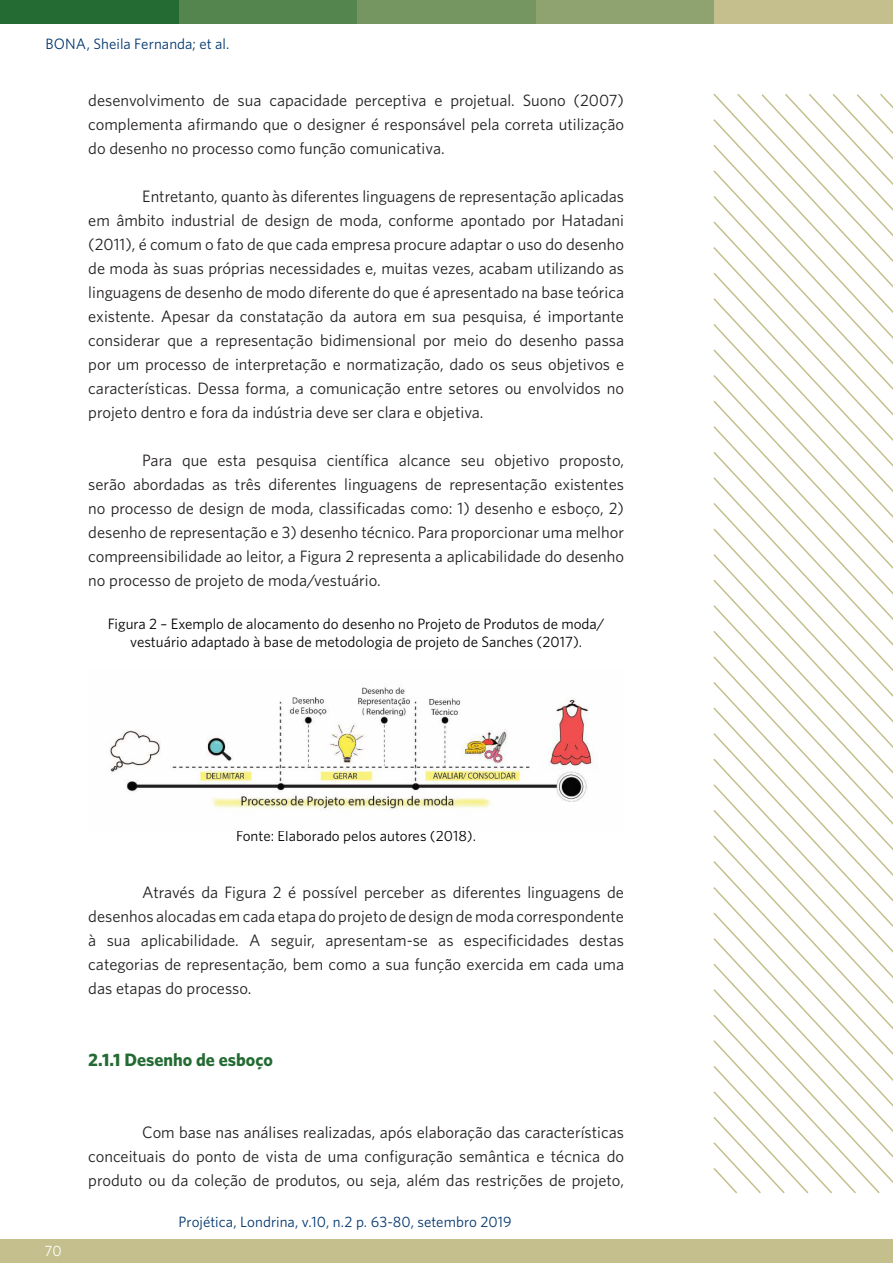
<style>
.page{position:relative;width:893px;height:1263px;background:#fff}
.page>*{position:absolute;margin:0;border:0;box-sizing:border-box;transform-origin:0 0}
.t1{font:700 18px "Whitney";color:#246b33}
.t2{font:16.5px/24px "Whitney";color:#231f20;text-align:justify}
.t3{font:15px/18px "Whitney";color:#000;text-align:center}
.cabecalho{font:15px "Whitney";letter-spacing:.005em;color:#02366e}
.t4{font:15px "Whitney";color:#fff}
</style>
<div class="page">
<svg style="left:713px;top:450px;width:180px;height:26px"></svg>
<svg style="left:713px;top:476px;width:180px;height:25px"></svg>
<svg style="left:713px;top:501px;width:180px;height:26px"></svg>
<svg style="left:713px;top:527px;width:180px;height:25px"></svg>
<svg style="left:713px;top:552px;width:180px;height:26px"></svg>
<svg style="left:713px;top:578px;width:180px;height:26px"></svg>
<svg style="left:713px;top:604px;width:180px;height:25px"></svg>
<svg style="left:713px;top:629px;width:180px;height:26px"></svg>
<svg style="left:713px;top:655px;width:180px;height:25px"></svg>
<svg style="left:713px;top:680px;width:180px;height:26px"></svg>
<svg style="left:713px;top:706px;width:180px;height:25px"></svg>
<svg style="left:713px;top:731px;width:180px;height:26px"></svg>
<svg style="left:713px;top:757px;width:180px;height:26px"></svg>
<svg style="left:713px;top:783px;width:180px;height:25px"></svg>
<svg style="left:713px;top:808px;width:180px;height:26px"></svg>
<svg style="left:713px;top:834px;width:180px;height:25px"></svg>
<svg style="left:713px;top:859px;width:180px;height:26px"></svg>
<svg style="left:736px;top:93px;width:157px;height:360px"></svg>
<svg style="left:713px;top:885px;width:180px;height:26px"></svg>
<svg style="left:713px;top:911px;width:180px;height:25px"></svg>
<svg style="left:713px;top:936px;width:180px;height:26px"></svg>
<svg style="left:713px;top:962px;width:180px;height:232px"></svg>
<div style="left:536px;top:0;width:178px;height:23px;background:#8fa370"></div>
<div style="left:714px;top:0;width:179px;height:23px;background:#c4bf8c"></div>
<div style="left:0;top:1239px;width:893px;height:24px;background:#c4bf8c"></div>
<div style="left:357px;top:0;width:179px;height:23px;background:#759661"></div>
<div style="left:179px;top:0;width:178px;height:23px;background:#54854f"></div>
<div style="left:0;top:0;width:179px;height:23px;background:#246b33"></div>
<img style="left:110px;top:687px;width:485px;height:123px">
<p class="cabecalho" style="left:45px;top:34px;width:185px">BONA, Sheila Fernanda; et al.</p>
<p class="t2" style="left:88px;top:88px;width:537px">desenvolvimento de sua capacidade perceptiva e projetual. Suono (2007) complementa afirmando que o designer é responsável pela correta utilização do desenho no processo como função comunicativa.</p>
<p class="t2" style="left:88px;top:184px;width:537px;text-indent:54px">Entretanto, quanto às diferentes linguagens de representação aplicadas em âmbito industrial de design de moda, conforme apontado por Hatadani (2011), é comum o fato de que cada empresa procure adaptar o uso do desenho de moda às suas próprias necessidades e, muitas vezes, acabam utilizando as linguagens de desenho de modo diferente do que é apresentado na base teórica existente. Apesar da constatação da autora em sua pesquisa, é importante considerar que a representação bidimensional por meio do desenho passa por um processo de interpretação e normatização, dado os seus objetivos e características. Dessa forma, a comunicação entre setores ou envolvidos no projeto dentro e fora da indústria deve ser clara e objetiva.</p>
<p class="t2" style="left:88px;top:448px;width:537px;text-indent:54px">Para que esta pesquisa científica alcance seu objetivo proposto, serão abordadas as três diferentes linguagens de representação existentes no processo de design de moda, classificadas como: 1) desenho e esboço, 2) desenho de representação e 3) desenho técnico. Para proporcionar uma melhor compreensibilidade ao leitor, a Figura 2 representa a aplicabilidade do desenho no processo de projeto de moda/vestuário.</p>
<p class="t3" style="left:108px;top:615px;width:498px">Figura 2 – Exemplo de alocamento do desenho no Projeto de Produtos de moda/ vestuário adaptado à base de metodologia de projeto de Sanches (2017).</p>
<p class="t3" style="left:236px;top:827px;width:241px">Fonte: Elaborado pelos autores (2018).</p>
<p class="t2" style="left:88px;top:880px;width:537px;text-indent:54px">Através da Figura 2 é possível perceber as diferentes linguagens de desenhos alocadas em cada etapa do projeto de design de moda correspondente à sua aplicabilidade. A seguir, apresentam-se as especificidades destas categorias de representação, bem como a sua função exercida em cada uma das etapas do processo.</p>
<p class="t1" style="left:88px;top:1048px;width:186px">2.1.1 Desenho de esboço</p>
<p class="t2" style="left:88px;top:1120px;width:537px;text-indent:54px">Com base nas análises realizadas, após elaboração das características conceituais do ponto de vista de uma configuração semântica e técnica do produto ou da coleção de produtos, ou seja, além das restrições de projeto,</p>
<p class="t4" style="left:45px;top:1241px;width:18px">70</p>
<p class="cabecalho" style="left:179px;top:1212px;width:335px">Projética, Londrina, v.10, n.2 p. 63-80, setembro 2019</p>
</div>
